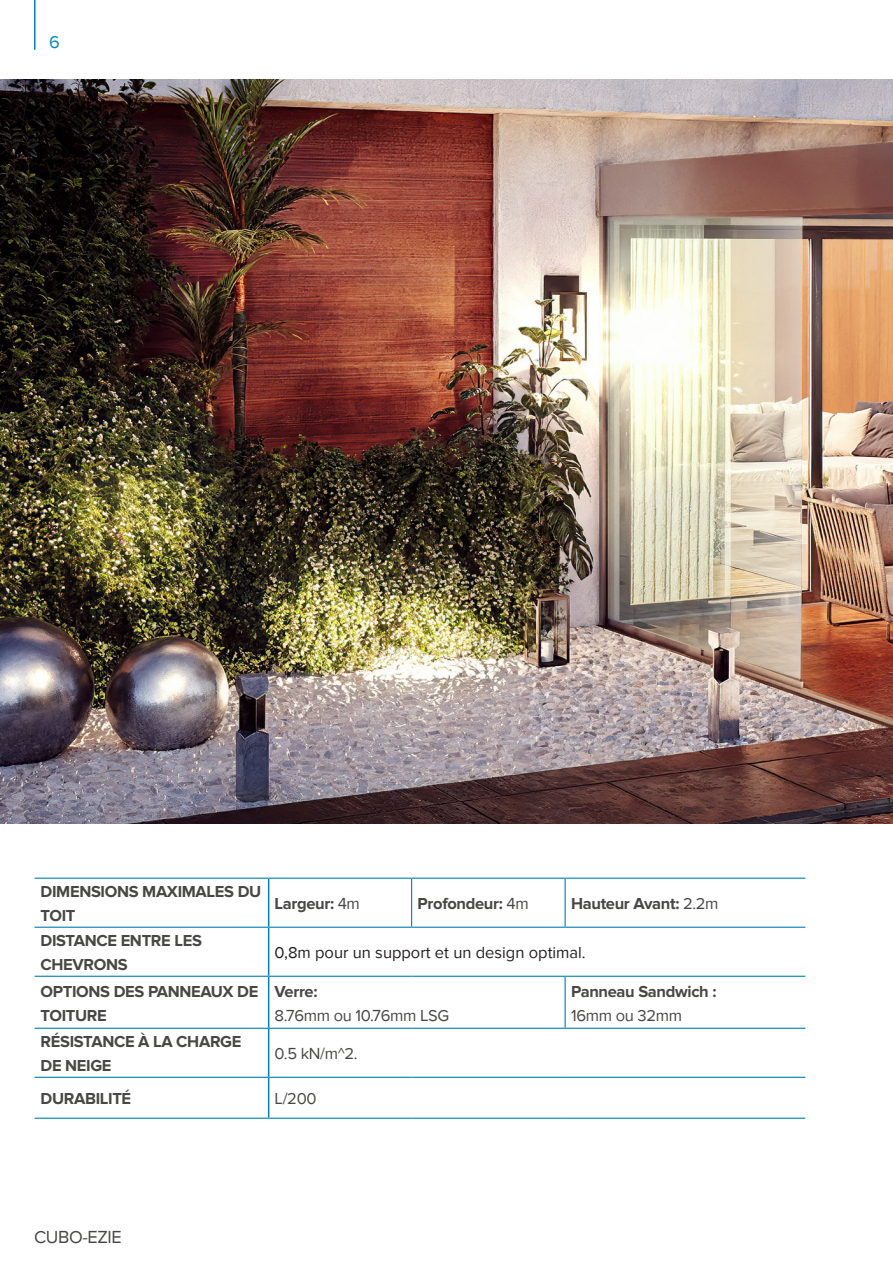
<style>
.page{position:relative;width:893px;height:1263px;background:#fff}
.page>*{position:absolute;margin:0;border:0;box-sizing:border-box;transform-origin:0 0}
.t1{font:18px "Proxima Nova";letter-spacing:-.02em;color:#474745}
.t2{font:18px "Proxima Nova";color:#008abe}
.table_head{font:700 16.5px/24px "Proxima Nova";letter-spacing:-.02em;color:#474745}
.body{font:700 16.5px/24px "Proxima Nova";letter-spacing:-.02em;color:#474745}
.body-2{font:16.5px "Proxima Nova";color:#231f20}
.body-3{font:16.5px "Proxima Nova";letter-spacing:-.02em;color:#474745}
.s1{font-weight:400}
</style>
<div class="page">
<img style="left:0;top:80px;width:893px;height:744px">
<svg style="left:35px;top:879px;width:233px;height:239px"></svg>
<hr style="left:268px;top:879px;width:1px;height:48px;background:#0080b6">
<hr style="left:268px;top:928px;width:1px;height:48px;background:#0080b6">
<hr style="left:268px;top:977px;width:1px;height:51px;background:#0080b6">
<hr style="left:268px;top:1029px;width:1px;height:48px;background:#0080b6">
<hr style="left:268px;top:1078px;width:1px;height:40px;background:#0080b6">
<hr style="left:411px;top:879px;width:1px;height:48px;background:#0080b6">
<hr style="left:565px;top:879px;width:1px;height:48px;background:#0080b6">
<hr style="left:35px;top:927px;width:234px;height:1px;background:#0080b6">
<hr style="left:269px;top:927px;width:143px;height:1px;background:#0080b6">
<hr style="left:412px;top:927px;width:153px;height:1px;background:#0080b6">
<hr style="left:565px;top:927px;width:240px;height:1px;background:#0080b6">
<hr style="left:35px;top:976px;width:234px;height:1px;background:#0080b6">
<hr style="left:269px;top:976px;width:143px;height:1px;background:#0080b6">
<hr style="left:412px;top:976px;width:153px;height:1px;background:#0080b6">
<hr style="left:565px;top:976px;width:240px;height:1px;background:#0080b6">
<hr style="left:565px;top:977px;width:1px;height:51px;background:#0080b6">
<hr style="left:35px;top:1028px;width:234px;height:1px;background:#0080b6">
<hr style="left:269px;top:1028px;width:143px;height:1px;background:#0080b6">
<hr style="left:412px;top:1028px;width:153px;height:1px;background:#0080b6">
<hr style="left:565px;top:1028px;width:240px;height:1px;background:#0080b6">
<hr style="left:35px;top:1077px;width:234px;height:1px;background:#0080b6">
<hr style="left:269px;top:1077px;width:143px;height:1px;background:#0080b6">
<hr style="left:412px;top:1077px;width:153px;height:1px;background:#0080b6">
<hr style="left:565px;top:1077px;width:240px;height:1px;background:#0080b6">
<hr style="left:35px;top:1118px;width:234px;height:1px;background:#0080b6">
<hr style="left:269px;top:1118px;width:143px;height:1px;background:#0080b6">
<hr style="left:412px;top:1118px;width:153px;height:1px;background:#0080b6">
<hr style="left:565px;top:1118px;width:240px;height:1px;background:#0080b6">
<hr style="left:35px;top:877px;width:234px;height:2px;background:#0080b6">
<hr style="left:269px;top:877px;width:143px;height:2px;background:#0080b6">
<hr style="left:412px;top:877px;width:153px;height:2px;background:#0080b6">
<hr style="left:565px;top:877px;width:240px;height:2px;background:#0080b6">
<hr style="left:34px;top:0;width:2px;height:50px;background:#0080b6">
<p class="t2" style="left:49px;top:32px;width:12px">6</p>
<p class="table_head" style="left:41px;top:880px;width:222px">DIMENSIONS MAXIMALES DU<br>TOIT</p>
<p class="table_head" style="left:41px;top:929px;width:163px">DISTANCE ENTRE LES<br>CHEVRONS</p>
<p class="body" style="left:275px;top:892px;width:87px">Largeur: <span class="s1">4m</span></p>
<p class="body" style="left:418px;top:892px;width:113px">Profondeur: <span class="s1">4m</span></p>
<p class="body" style="left:571px;top:892px;width:149px">Hauteur Avant: <span class="s1">2.2m</span></p>
<p class="body-2" style="left:275px;top:943px;width:313px">0,8m pour un support et un design optimal.</p>
<p class="table_head" style="left:41px;top:980px;width:219px">OPTIONS DES PANNEAUX DE<br>TOITURE</p>
<p class="body" style="left:275px;top:980px;width:44px">Verre:</p>
<p class="body-3" style="left:275px;top:1006px;width:176px">8.76mm ou 10.76mm LSG</p>
<p class="table_head" style="left:41px;top:1030px;width:202px">RÉSISTANCE À LA CHARGE<br>DE NEIGE</p>
<p class="body-3" style="left:275px;top:1044px;width:85px">0.5 kN/m^2.</p>
<p class="table_head" style="left:41px;top:1087px;width:92px">DURABILITÉ</p>
<p class="body-3" style="left:275px;top:1089px;width:43px">L/200</p>
<p class="t1" style="left:34px;top:1227px;width:89px">CUBO-EZIE</p>
<p class="body" style="left:571px;top:980px;width:147px">Panneau Sandwich :<br><span class="s1">16mm ou 32mm</span></p>
</div>
